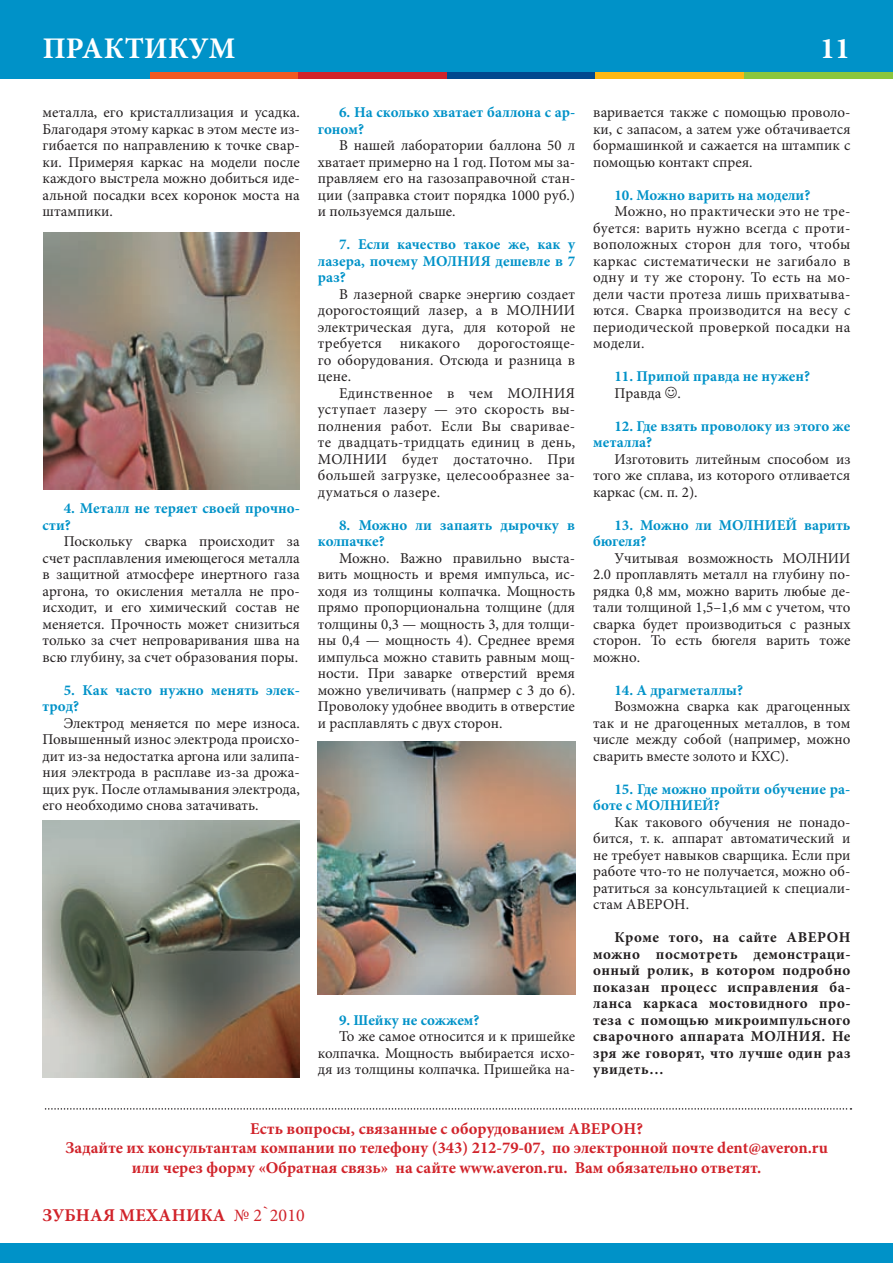
<style>
.page{position:relative;width:893px;height:1263px;background:#fff}
.page>*{position:absolute;margin:0;border:0;box-sizing:border-box;transform-origin:0 0}
.t1{font:700 30px "Minion Pro";letter-spacing:.01em;color:#fff}
.t2{font:700 18px "Minion Pro";letter-spacing:.01em;color:#d1232a}
.t3{font:700 16.5px/19.5px "Minion Pro";color:#d1232a;text-align:center}
.t4{font:15px/16.5px "Minion Pro";color:#231f20;text-align:justify}
.t5{font:15px "Minion Pro";letter-spacing:.02em;color:#231f20}
.t6{font:700 15px/16.5px "Minion Pro";color:#0092c8}
.t7{font:700 15px/16.5px "Minion Pro";letter-spacing:.03em;color:#231f20;text-align:justify}
.s1{font-weight:400;color:#231f20}
.s2{color:#231f20}
.s3{font-weight:400}
</style>
<div class="page">
<div style="left:744px;top:72px;width:149px;height:7px;background:#8bc63e"></div>
<div style="left:595px;top:72px;width:149px;height:7px;background:#fcb814"></div>
<div style="left:446px;top:72px;width:149px;height:7px;background:#01498e"></div>
<div style="left:298px;top:72px;width:149px;height:7px;background:#d1232a"></div>
<div style="left:149px;top:72px;width:149px;height:7px;background:#f15921"></div>
<div style="left:0;top:72px;width:149px;height:7px;background:#0092c8"></div>
<div style="left:0;top:1244px;width:893px;height:19px;background:#0092c8"></div>
<div style="left:0;top:0;width:893px;height:72px;background:#0092c8"></div>
<img style="left:43px;top:233px;width:257px;height:256px">
<img style="left:43px;top:821px;width:257px;height:256px">
<img style="left:318px;top:741px;width:257px;height:253px">
<svg style="left:46px;top:1108px;width:805px;height:1px"></svg>
<p class="t1" style="left:43px;top:37px;width:194px">ПРАКТИКУМ</p>
<p class="t1" style="left:820px;top:37px;width:32px">11</p>
<p class="t4" style="left:43px;top:105px;width:259px">металла, его кристаллизация и усадка.<br>Благодаря этому каркас в этом месте из&shy;гибается по направлению к точке свар&shy;ки. Примеряя каркас на модели после каждого выстрела можно добиться иде&shy;альной посадки всех коронок моста на штампики.</p>
<p class="t6" style="left:64px;top:501px;width:238px">4. Металл не теряет своей прочно-</p>
<p class="t6" style="left:43px;top:518px;width:30px">сти?</p>
<p class="t4" style="left:64px;top:534px;width:238px">Поскольку сварка происходит за</p>
<p class="t4" style="left:43px;top:551px;width:259px">счет расплавления имеющегося металла</p>
<p class="t4" style="left:43px;top:567px;width:259px">в защитной атмосфере инертного газа</p>
<p class="t4" style="left:43px;top:584px;width:259px">аргона, то окисления металла не про-</p>
<p class="t4" style="left:43px;top:600px;width:259px">исходит, и его химический состав не</p>
<p class="t4" style="left:43px;top:617px;width:259px">меняется. Прочность может снизиться</p>
<p class="t4" style="left:43px;top:633px;width:259px">только за счет непроваривания шва на</p>
<p class="t4" style="left:43px;top:650px;width:257px">всю глубину, за счет образования поры.</p>
<p class="t6" style="left:64px;top:683px;width:238px">5. Как часто нужно менять элек-</p>
<p class="t6" style="left:43px;top:699px;width:38px">трод?</p>
<p class="t4" style="left:64px;top:716px;width:238px">Электрод меняется по мере износа.</p>
<p class="t4" style="left:43px;top:732px;width:259px">Повышенный износ электрода происхо-</p>
<p class="t4" style="left:43px;top:749px;width:259px">дит из-за недостатка аргона или залипа-</p>
<p class="t4" style="left:43px;top:765px;width:259px">ния электрода в расплаве из-за дрожа-</p>
<p class="t4" style="left:43px;top:782px;width:259px">щих рук. После отламывания электрода,</p>
<p class="t4" style="left:43px;top:798px;width:218px">его необходимо снова затачивать.</p>
<p class="t6" style="left:339px;top:105px;width:238px">6. На сколько хватает баллона с ар-</p>
<p class="t6" style="left:318px;top:122px;width:48px">гоном?</p>
<p class="t4" style="left:339px;top:138px;width:238px">В нашей лаборатории баллона 50 л</p>
<p class="t4" style="left:318px;top:155px;width:259px">хватает примерно на 1 год. Потом мы за-</p>
<p class="t4" style="left:318px;top:171px;width:259px">правляем его на газозаправочной стан-</p>
<p class="t4" style="left:318px;top:188px;width:259px">ции (заправка стоит порядка 1000 руб.)</p>
<p class="t4" style="left:318px;top:204px;width:139px">и пользуемся дальше.</p>
<p class="t6" style="left:339px;top:237px;width:237px">7. Если качество такое же, как у</p>
<p class="t6" style="left:318px;top:254px;width:259px">лазера, почему МОЛНИЯ дешевле в 7</p>
<p class="t6" style="left:318px;top:270px;width:30px">раз?</p>
<p class="t4" style="left:339px;top:287px;width:238px">В лазерной сварке энергию создает</p>
<p class="t4" style="left:318px;top:303px;width:259px">дорогостоящий лазер, а в МОЛНИИ</p>
<p class="t4" style="left:318px;top:320px;width:259px">электрическая дуга, для которой не</p>
<p class="t4" style="left:318px;top:336px;width:259px">требуется никакого дорогостояще-</p>
<p class="t4" style="left:318px;top:353px;width:259px">го оборудования. Отсюда и разница в</p>
<p class="t4" style="left:318px;top:369px;width:35px">цене.</p>
<p class="t5" style="left:339px;top:387px;width:238px">Единственное в чем МОЛНИЯ</p>
<p class="t5" style="left:318px;top:403px;width:259px">уступает лазеру — это скорость вы-</p>
<p class="t5" style="left:318px;top:420px;width:259px">полнения работ. Если Вы сваривае-</p>
<p class="t5" style="left:318px;top:436px;width:259px">те двадцать-тридцать единиц в день,</p>
<p class="t5" style="left:318px;top:453px;width:259px">МОЛНИИ будет достаточно. При</p>
<p class="t5" style="left:318px;top:469px;width:259px">большей загрузке, целесообразнее за-</p>
<p class="t5" style="left:318px;top:486px;width:124px">думаться о лазере.</p>
<p class="t6" style="left:339px;top:518px;width:238px">8. Можно ли запаять дырочку в</p>
<p class="t6" style="left:318px;top:534px;width:68px">колпачке?</p>
<p class="t4" style="left:339px;top:551px;width:238px">Можно. Важно правильно выста-</p>
<p class="t4" style="left:318px;top:567px;width:259px">вить мощность и время импульса, ис-</p>
<p class="t4" style="left:318px;top:584px;width:259px">ходя из толщины колпачка. Мощность</p>
<p class="t4" style="left:318px;top:600px;width:259px">прямо пропорциональна толщине (для</p>
<p class="t4" style="left:318px;top:617px;width:259px">толщины 0,3 — мощность 3, для толщи-</p>
<p class="t4" style="left:318px;top:633px;width:259px">ны 0,4 — мощность 4). Среднее время</p>
<p class="t4" style="left:318px;top:650px;width:259px">импульса можно ставить равным мощ-</p>
<p class="t4" style="left:318px;top:666px;width:259px">ности. При заварке отверстий время</p>
<p class="t4" style="left:318px;top:683px;width:259px">можно увеличивать (напрмер с 3 до 6).</p>
<p class="t4" style="left:318px;top:699px;width:259px">Проволоку удобнее вводить в отверстие</p>
<p class="t4" style="left:318px;top:716px;width:186px">и расплавлять с двух сторон.</p>
<p class="t6" style="left:339px;top:1013px;width:142px">9. Шейку не сожжем?</p>
<p class="t4" style="left:339px;top:1029px;width:238px">То же самое относится и к пришейке</p>
<p class="t4" style="left:318px;top:1046px;width:259px">колпачка. Мощность выбирается исхо-</p>
<p class="t4" style="left:318px;top:1062px;width:259px">дя из толщины колпачка. Пришейка на-</p>
<p class="t4" style="left:593px;top:105px;width:259px">варивается также с помощью проволо&shy;ки, с запасом, а затем уже обтачивается бормашинкой и сажается на штампик с помощью контакт спрея.</p>
<p class="t6" style="left:614px;top:188px;width:197px">10. Можно варить на модели?</p>
<p class="t5" style="left:614px;top:205px;width:238px">Можно, но практически это не тре-</p>
<p class="t5" style="left:593px;top:222px;width:259px">буется: варить нужно всегда с проти-</p>
<p class="t5" style="left:593px;top:238px;width:259px">воположных сторон для того, чтобы</p>
<p class="t5" style="left:593px;top:255px;width:259px">каркас систематически не загибало в</p>
<p class="t5" style="left:593px;top:271px;width:259px">одну и ту же сторону. То есть на мо-</p>
<p class="t5" style="left:593px;top:288px;width:259px">дели части протеза лишь прихватыва-</p>
<p class="t5" style="left:593px;top:304px;width:259px">ются. Сварка производится на весу с</p>
<p class="t5" style="left:593px;top:321px;width:259px">периодической проверкой посадки на</p>
<p class="t4" style="left:593px;top:336px;width:53px">модели.</p>
<p class="t6" style="left:614px;top:369px;width:197px">11. Припой правда не нужен?<br><span class="s1">Правда</span> <span class="s2">☺</span><span class="s1">.</span></p>
<p class="t6" style="left:614px;top:419px;width:238px">12. Где взять проволоку из этого же</p>
<p class="t6" style="left:593px;top:435px;width:61px">металла?</p>
<p class="t4" style="left:614px;top:452px;width:238px">Изготовить литейным способом из</p>
<p class="t4" style="left:593px;top:468px;width:259px">того же сплава, из которого отливается</p>
<p class="t4" style="left:593px;top:485px;width:106px">каркас (см. п. 2).</p>
<p class="t6" style="left:614px;top:518px;width:238px">13. Можно ли МОЛНИЕЙ варить</p>
<p class="t6" style="left:593px;top:534px;width:55px">бюгеля?</p>
<p class="t4" style="left:614px;top:551px;width:237px">Учитывая возможность МОЛНИИ</p>
<p class="t4" style="left:593px;top:567px;width:259px">2.0 проплавлять металл на глубину по-</p>
<p class="t4" style="left:593px;top:584px;width:259px">рядка 0,8 мм, можно варить любые де-</p>
<p class="t4" style="left:593px;top:600px;width:259px">тали толщиной 1,5–1,6 мм с учетом, что</p>
<p class="t4" style="left:593px;top:617px;width:259px">сварка будет производиться с разных</p>
<p class="t4" style="left:593px;top:633px;width:259px">сторон. То есть бюгеля варить тоже</p>
<p class="t4" style="left:593px;top:650px;width:48px">можно.</p>
<p class="t6" style="left:614px;top:683px;width:130px">14. А драгметаллы?</p>
<p class="t4" style="left:614px;top:699px;width:237px">Возможна сварка как драгоценных</p>
<p class="t4" style="left:593px;top:716px;width:259px">так и не драгоценных металлов, в том</p>
<p class="t4" style="left:593px;top:732px;width:259px">числе между собой (например, можно</p>
<p class="t4" style="left:593px;top:749px;width:197px">сварить вместе золото и КХС).</p>
<p class="t6" style="left:614px;top:782px;width:238px">15. Где можно пройти обучение ра-</p>
<p class="t6" style="left:593px;top:798px;width:128px">боте с МОЛНИЕЙ?</p>
<p class="t4" style="left:614px;top:815px;width:237px">Как такового обучения не понадо-</p>
<p class="t4" style="left:593px;top:831px;width:259px">бится, т. к. аппарат автоматический и</p>
<p class="t4" style="left:593px;top:848px;width:259px">не требует навыков сварщика. Если при</p>
<p class="t4" style="left:593px;top:864px;width:259px">работе что-то не получается, можно об-</p>
<p class="t4" style="left:593px;top:881px;width:259px">ратиться за консультацией к специали-</p>
<p class="t4" style="left:593px;top:897px;width:97px">стам АВЕРОН.</p>
<p class="t7" style="left:593px;top:930px;width:259px;text-indent:21px">Кроме того, на сайте АВЕРОН можно посмотреть демонстраци&shy;онный ролик, в котором подробно показан процесс исправления ба&shy;ланса каркаса мостовидного про&shy;теза с помощью микроимпульсного сварочного аппарата МОЛНИЯ. Не зря же говорят, что лучше один раз увидеть…</p>
<p class="t3" style="left:65px;top:1120px;width:764px">Есть вопросы, связанные с оборудованием АВЕРОН?<br>Задайте их консультантам компании по телефону (343) 212-79-07, по электронной почте dent@averon.ru или через форму «Обратная связь» на сайте www.averon.ru. Вам обязательно ответят.</p>
<p class="t2" style="left:43px;top:1208px;width:264px">ЗУБНАЯ МЕХАНИКА <span class="s3">№ 2`2010</span></p>
</div>
